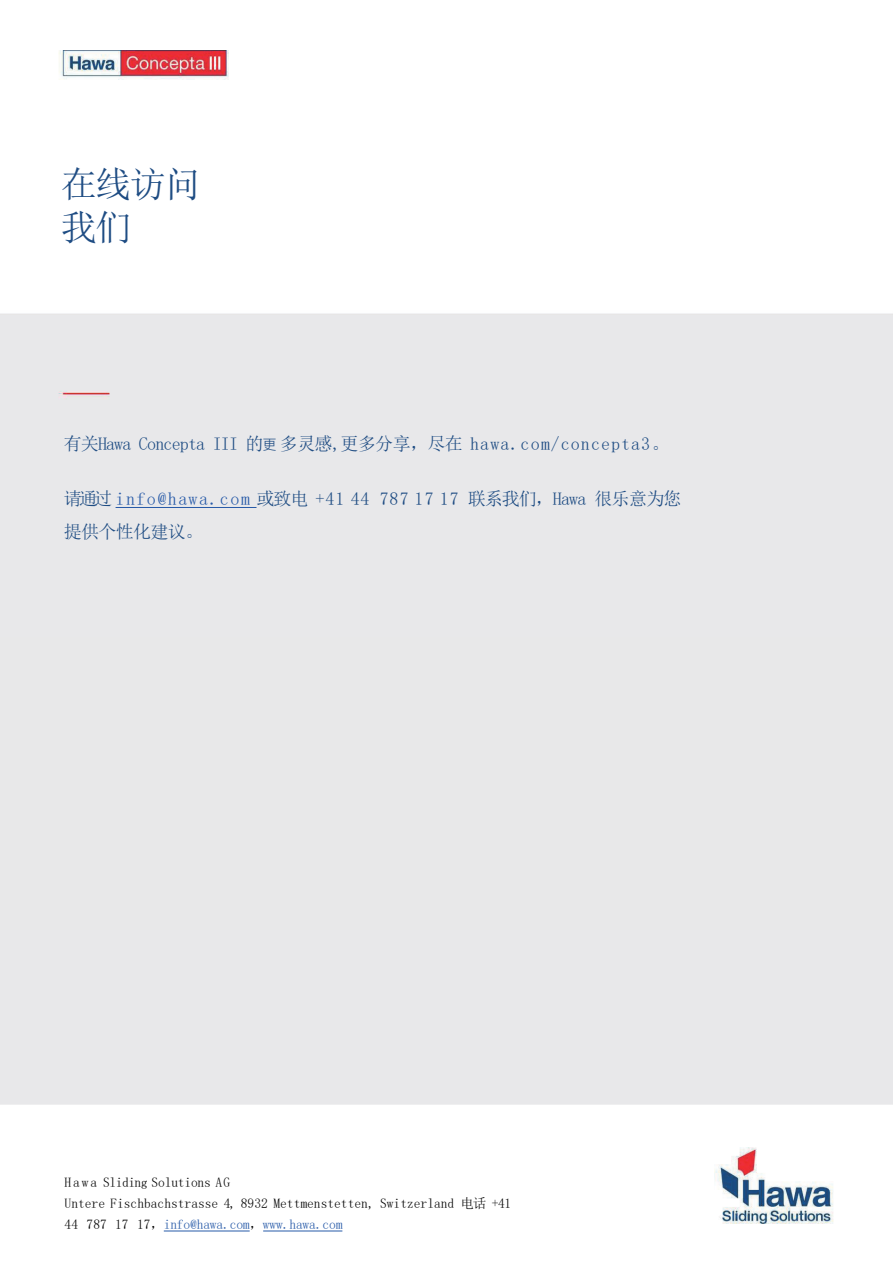
<style>
.page{position:relative;width:893px;height:1263px;background:#fff}
.page>*{position:absolute;margin:0;border:0;box-sizing:border-box;transform-origin:0 0}
.t1{font:36px/43.3px "Sim Sun";letter-spacing:-.04em;color:#1e4c83}
.t2{font:18px/32.5px "Sim Sun";letter-spacing:-.04em;color:#1e4c83}
.t3{font:13.5px/21.3px "Sim Sun";letter-spacing:-.005em;color:#030303}
.s1{font-family:"Microsoft Jheng Hei UI Regular";font-size:14.25px}
.s2{color:#275aa8}
</style>
<div class="page">
<img style="left:0;top:51px;width:893px;height:1173px">
<hr style="left:116px;top:507px;width:140px;height:1px;background:#275aa8">
<hr style="left:164px;top:1230px;width:86px;height:1px;background:#275aa8">
<hr style="left:263px;top:1230px;width:79px;height:1px;background:#275aa8">
<h1 class="t1" style="left:61px;top:162px;width:141px">在线访问我们</h1>
<h2 class="t2" style="left:64px;top:427px;width:607px">有关Hawa Concepta III 的<span class="s1">更</span>多灵感,更多分享，尽在 hawa.com/concepta3。</h2>
<h2 class="t2" style="left:64px;top:483px;width:619px">请通过 <span class="s2">info@hawa.com</span> 或致电 +41 44 787 17 17 联系我们，Hawa 很乐意为您提供个性化建议。</h2>
<p class="t3" style="left:65px;top:1171px;width:448px">H a w a Sliding Solutions AG<br>Untere Fischbachstrasse 4, 8932 Mettmenstetten, Switzerland 电话 +41<br>44 787 17 17，<span class="s2">info@hawa.com</span>，<span class="s2">www.hawa.com</span></p>
</div>
